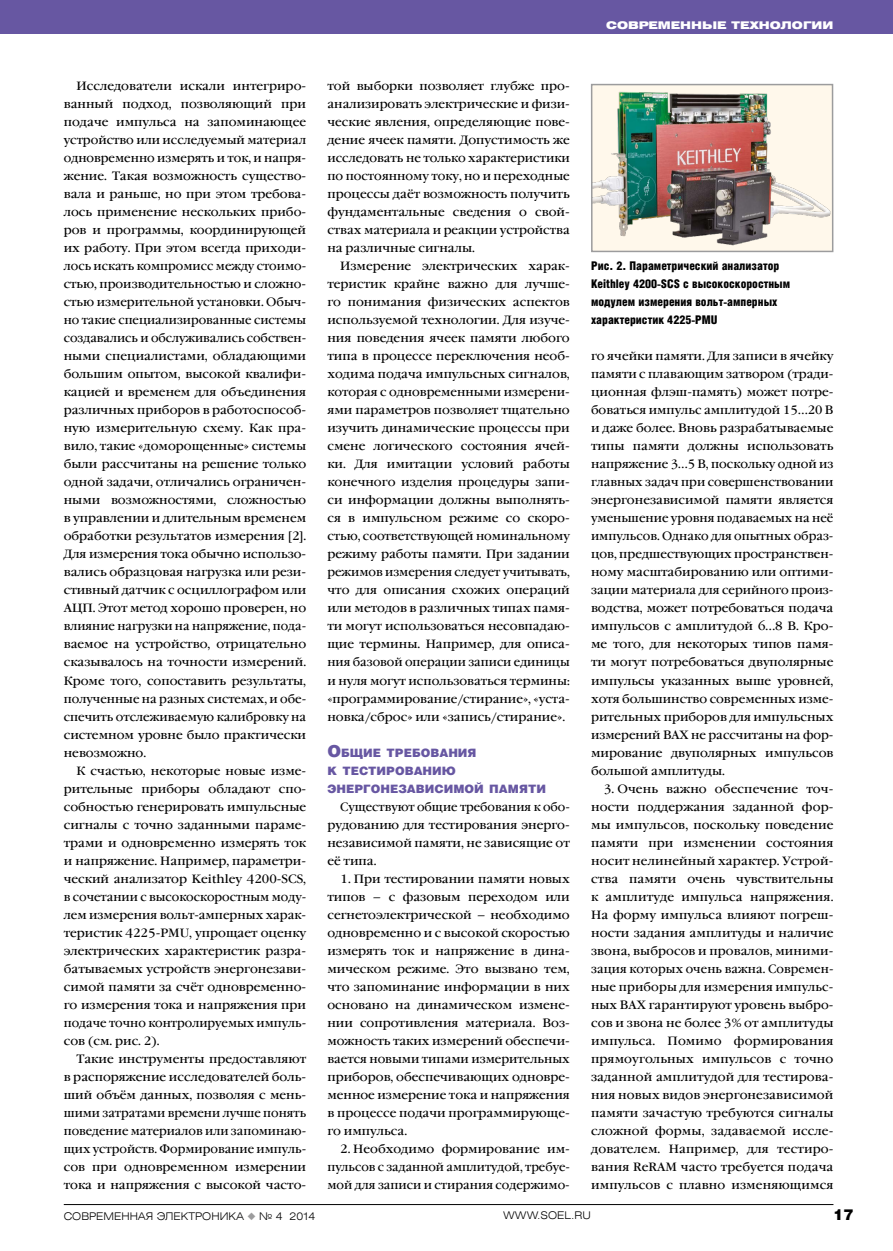
<style>
.page{position:relative;width:893px;height:1251px;background:#fff}
.page>*{position:absolute;margin:0;border:0;box-sizing:border-box;transform-origin:0 0}
.t1{font:900 15px "Helios";color:#000}
.t2{font:12px/18px "Garamond Book C";color:#000;text-align:justify}
.t3{font:900 12px/18px "Helios Cond";color:#000}
.t4{font:12px/18px "Garamond Book C";color:#000;text-align:justify;scale:.96 1}
.t5{font:900 11.55px/18px "Helios";color:#6757a2}
.t6{font:300 10.5px "Helios Ext";color:#000}
.t7{font:900 10.5px "Helios Ext";color:#fff}
.s1{font-size:16.5px}
.s2{color:#9c9c9d}
</style>
<div class="page">
<div style="left:0;top:0;width:893px;height:34px;background:#6757a2"></div>
<hr style="left:64px;top:1203px;width:769px;height:1px;background:#000">
<img style="left:594px;top:87px;width:236px;height:162px">
<div style="left:591px;top:84px;width:242px;height:168px;border:2px solid #9c9c9d"></div>
<p class="t2" style="left:64px;top:77px;width:244px;text-indent:13px">Исследователи искали интегриро&shy;ванный подход, позволяющий при подаче импульса на запоминающее устройство или исследуемый материал одновременно измерять и ток, и напря&shy;жение. Такая возможность существо&shy;вала и раньше, но при этом требова&shy;лось применение нескольких прибо&shy;ров и программы, координирующей их работу. При этом всегда приходи&shy;лось искать компромисс между стоимо&shy;стью, производительностью и сложно&shy;стью измерительной установки. Обыч&shy;но такие специализированные системы создавались и обслуживались собствен&shy;ными специалистами, обладающими большим опытом, высокой квалифи&shy;кацией и временем для объединения различных приборов в работоспособ&shy;ную измерительную схему. Как пра&shy;вило, такие «доморощенные» системы были рассчитаны на решение только одной задачи, отличались ограничен&shy;ными возможностями, сложностью в управлении и длительным временем обработки результатов измерения [2].<br>Для измерения тока обычно использо&shy;вались образцовая нагрузка или рези&shy;стивный датчик с осциллографом или АЦП. Этот метод хорошо проверен, но влияние нагрузки на напряжение, пода&shy;ваемое на устройство, отрицательно сказывалось на точности измерений.<br>Кроме того, сопоставить результаты, полученные на разных системах, и обе&shy;спечить отслеживаемую калибровку на системном уровне было практически невозможно.</p>
<p class="t2" style="left:64px;top:761px;width:244px;text-indent:13px">К счастью, некоторые новые изме&shy;рительные приборы обладают спо&shy;собностью генерировать импульсные сигналы с точно заданными параме&shy;трами и одновременно измерять ток и напряжение. Например, параметри&shy;ческий анализатор Keithley 4200-SCS, в сочетании с высокоскоростным моду&shy;лем измерения вольт-амперных харак&shy;теристик 4225-PMU, упрощает оценку электрических характеристик разра&shy;батываемых устройств энергонезави&shy;симой памяти за счёт одновременно&shy;го измерения тока и напряжения при подаче точно контролируемых импуль&shy;сов (см. рис. 2).</p>
<p class="t2" style="left:64px;top:1049px;width:244px;text-indent:13px">Такие инструменты предоставляют в распоряжение исследователей боль&shy;ший объём данных, позволяя с мень&shy;шими затратами времени лучше понять поведение материалов или запоминаю&shy;щих устройств. Формирование импуль&shy;сов при одновременном измерении тока и напряжения с высокой часто-</p>
<p class="t2" style="left:327px;top:77px;width:244px">той выборки позволяет глубже про&shy;анализировать электрические и физи&shy;ческие явления, определяющие пове&shy;дение ячеек памяти. Допустимость же исследовать не только характеристики по постоянному току, но и переходные процессы даёт возможность получить фундаментальные сведения о свой&shy;ствах материала и реакции устройства на различные сигналы.</p>
<p class="t2" style="left:327px;top:257px;width:244px;text-indent:13px">Измерение электрических харак&shy;теристик крайне важно для лучше&shy;го понимания физических аспектов используемой технологии. Для изуче&shy;ния поведения ячеек памяти любого типа в процессе переключения необ&shy;ходима подача импульсных сигналов, которая с одновременными измерени&shy;ями параметров позволяет тщательно изучить динамические процессы при смене логического состояния ячей&shy;ки. Для имитации условий работы конечного изделия процедуры запи&shy;си информации должны выполнять&shy;ся в импульсном режиме со скоро&shy;стью, соответствующей номинальному режиму работы памяти. При задании режимов измерения следует учитывать, что для описания схожих операций или методов в различных типах памя&shy;ти могут использоваться несовпадаю&shy;щие термины. Например, для описа&shy;ния базовой операции записи единицы и нуля могут использоваться термины: «программирование/стирание», «уста&shy;новка/сброс» или «запись/стирание».</p>
<p class="t5" style="left:327px;top:742px;width:220px"><span class="s1">О</span>бщие требования<br>к тестированию энергонезависимой памяти</p>
<p class="t4" style="left:327px;top:797px;width:254px;text-indent:13px">Существуют общие требования к обо&shy;рудованию для тестирования энерго&shy;независимой памяти, не зависящие от её типа.</p>
<p class="t2" style="left:327px;top:869px;width:244px;text-indent:13px">1. При тестировании памяти новых типов – с фазовым переходом или сегнетоэлектрической – необходимо одновременно и с высокой скоростью измерять ток и напряжение в дина&shy;мическом режиме. Это вызвано тем, что запоминание информации в них основано на динамическом измене&shy;нии сопротивления материала. Воз&shy;можность таких измерений обеспечи&shy;вается новыми типами измерительных приборов, обеспечивающих одновре&shy;менное измерение тока и напряжения в процессе подачи программирующе&shy;го импульса.</p>
<p class="t2" style="left:327px;top:1139px;width:244px;text-indent:13px">2. Необходимо формирование им&shy;пульсов с заданной амплитудой, требуе&shy;мой для записи и стирания содержимо-</p>
<p class="t7" style="left:606px;top:19px;width:229px">Современные технологии</p>
<p class="t3" style="left:591px;top:257px;width:201px">Рис. 2. Параметрический анализатор Keithley 4200-SCS с высокоскоростным модулем измерения вольт-амперных характеристик 4225-PMU</p>
<p class="t2" style="left:591px;top:347px;width:244px">го ячейки памяти. Для записи в ячейку памяти с плавающим затвором (тради&shy;ционная флэш-память) может потре&shy;боваться импульс амплитудой 15…20 В и даже более. Вновь разрабатываемые типы памяти должны использовать напряжение 3…5 В, поскольку одной из главных задач при совершенствовании энергонезависимой памяти является уменьшение уровня подаваемых на неё импульсов. Однако для опытных образ&shy;цов, предшествующих пространствен&shy;ному масштабированию или оптими&shy;зации материала для серийного произ&shy;водства, может потребоваться подача импульсов с амплитудой 6…8 В. Кро&shy;ме того, для некоторых типов памя&shy;ти могут потребоваться двуполярные импульсы указанных выше уровней, хотя большинство современных изме&shy;рительных приборов для импульсных измерений ВАХ не рассчитаны на фор&shy;мирование двуполярных импульсов большой амплитуды.</p>
<p class="t2" style="left:591px;top:779px;width:244px;text-indent:13px">3. Очень важно обеспечение точ&shy;ности поддержания заданной фор&shy;мы импульсов, поскольку поведение памяти при изменении состояния носит нелинейный характер. Устрой&shy;ства памяти очень чувствительны к амплитуде импульса напряжения.<br>На форму импульса влияют погреш&shy;ности задания амплитуды и наличие звона, выбросов и провалов, миними&shy;зация которых очень важна. Современ&shy;ные приборы для измерения импульс&shy;ных ВАХ гарантируют уровень выбро&shy;сов и звона не более 3% от амплитуды импульса. Помимо формирования прямоугольных импульсов с точно заданной амплитудой для тестирова&shy;ния новых видов энергонезависимой памяти зачастую требуются сигналы сложной формы, задаваемой иссле&shy;дователем. Например, для тестиро&shy;вания ReRAM часто требуется подача импульсов с плавно изменяющимся</p>
<p class="t6" style="left:64px;top:1208px;width:253px">СОВРЕМЕННАЯ ЭЛЕКТРОНИКА <span class="s2">◆</span> № 4 2014</p>
<p class="t6" style="left:503px;top:1208px;width:89px">WWW.SOEL.RU</p>
<p class="t1" style="left:833px;top:1204px;width:22px">17</p>
</div>
